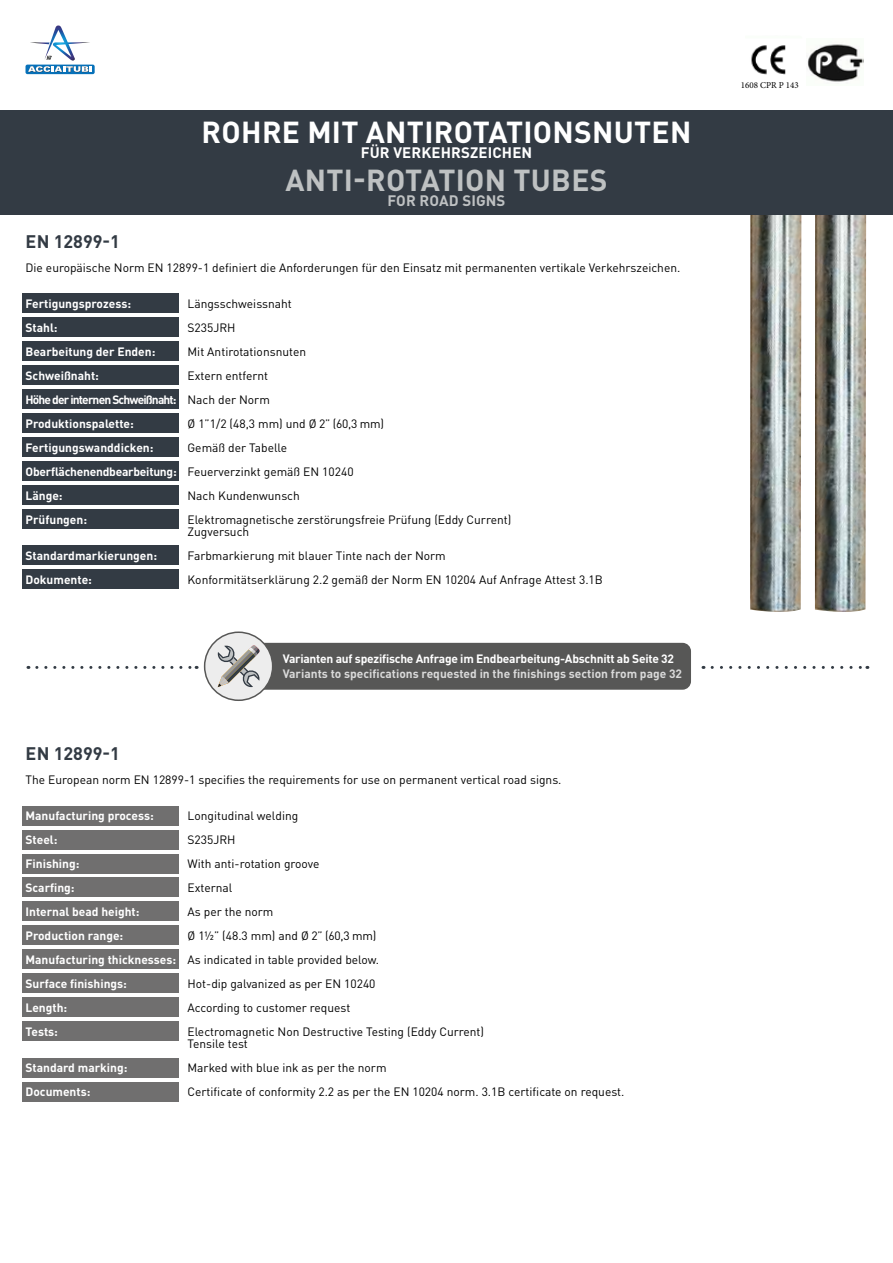
<style>
.page{position:relative;width:893px;height:1263px;background:#fff}
.page>*{position:absolute;margin:0;border:0;box-sizing:border-box;transform-origin:0 0}
.t1{font:700 30px "DIN Pro";letter-spacing:.01em;color:#fff}
.t2{font:700 30px "DIN Pro";letter-spacing:.01em;color:#bec1c2}
.t3{font:700 18px "DIN Pro";color:#333b44}
.t4{font:700 15px "DIN Pro";letter-spacing:.01em;color:#fff}
.t5{font:700 15px "DIN Pro";letter-spacing:.01em;color:#bec1c2}
.t6{font:12px/24px "DIN Pro";color:#000}
.t7{font:700 12px "DIN Pro";color:#fff}
.t8{font:700 12px/24px "DIN Pro";letter-spacing:-.07em;color:#fff}
.t9{font:700 12px "DIN Pro";letter-spacing:-.02em;color:#fff}
.t10{font:700 12px "DIN Pro";color:#dadada}
.t11{font:9px "Minion Pro";color:#000}
.s1{font-weight:400;color:#000}
.s2{font-weight:700;color:#fff}
</style>
<div class="page">
<img style="left:815px;top:215px;width:51px;height:397px">
<img style="left:750px;top:215px;width:52px;height:397px">
<div style="left:0;top:111px;width:893px;height:104px;background:#333b44"></div>
<div style="left:22px;top:293px;width:157px;height:20px;background:#333b44"></div>
<div style="left:22px;top:317px;width:157px;height:20px;background:#333b44"></div>
<div style="left:22px;top:341px;width:157px;height:20px;background:#333b44"></div>
<div style="left:22px;top:365px;width:157px;height:20px;background:#333b44"></div>
<div style="left:22px;top:389px;width:157px;height:20px;background:#333b44"></div>
<div style="left:22px;top:413px;width:157px;height:20px;background:#333b44"></div>
<div style="left:22px;top:437px;width:157px;height:20px;background:#333b44"></div>
<div style="left:22px;top:461px;width:157px;height:19px;background:#333b44"></div>
<div style="left:22px;top:485px;width:157px;height:19px;background:#333b44"></div>
<div style="left:22px;top:509px;width:157px;height:19px;background:#333b44"></div>
<div style="left:22px;top:545px;width:157px;height:20px;background:#333b44"></div>
<div style="left:22px;top:569px;width:157px;height:20px;background:#333b44"></div>
<img style="left:807px;top:44px;width:57px;height:38px">
<svg style="left:26px;top:65px;width:69px;height:9px"></svg>
<svg style="left:28px;top:26px;width:64px;height:46px"></svg>
<img style="left:751px;top:45px;width:35px;height:30px">
<div style="left:239px;top:643px;width:452px;height:47px;background:#575756;border-radius:9px"></div>
<div style="left:205px;top:632px;width:68px;height:68px;background:#ededed;border-radius:50%"></div>
<div style="left:204px;top:631px;width:69px;height:70px;border:2px solid #575756;border-radius:50%"></div>
<svg style="left:217px;top:645px;width:43px;height:42px"></svg>
<svg style="left:37px;top:666px;width:160px;height:3px"></svg>
<svg style="left:712px;top:666px;width:156px;height:3px"></svg>
<div style="left:22px;top:806px;width:157px;height:19px;background:#706f6f"></div>
<div style="left:22px;top:830px;width:157px;height:19px;background:#706f6f"></div>
<div style="left:22px;top:854px;width:157px;height:19px;background:#706f6f"></div>
<div style="left:22px;top:878px;width:157px;height:19px;background:#706f6f"></div>
<div style="left:22px;top:901px;width:157px;height:20px;background:#706f6f"></div>
<div style="left:22px;top:925px;width:157px;height:20px;background:#706f6f"></div>
<div style="left:22px;top:949px;width:157px;height:20px;background:#706f6f"></div>
<div style="left:22px;top:973px;width:157px;height:20px;background:#706f6f"></div>
<div style="left:22px;top:997px;width:157px;height:20px;background:#706f6f"></div>
<div style="left:22px;top:1021px;width:157px;height:20px;background:#706f6f"></div>
<div style="left:22px;top:1058px;width:157px;height:19px;background:#706f6f"></div>
<div style="left:22px;top:1082px;width:157px;height:19px;background:#706f6f"></div>
<h1 class="t1" style="left:202px;top:112px;width:491px">ROHRE MIT ANTIROTATIONSNUTEN</h1>
<p class="t4" style="left:361px;top:143px;width:173px">FÜR VERKEHRSZEICHEN</p>
<h1 class="t2" style="left:285px;top:160px;width:324px">ANTI-ROTATION TUBES</h1>
<p class="t5" style="left:387px;top:190px;width:119px">FOR ROAD SIGNS</p>
<h2 class="t3" style="left:26px;top:229px;width:96px">EN 12899-1</h2>
<p class="t6" style="left:26px;top:255px;width:656px">Die europäische Norm EN 12899-1 definiert die Anforderungen für den Einsatz mit permanenten vertikale Verkehrszeichen.</p>
<p class="t7" style="left:26px;top:295px;width:107px">Fertigungsprozess:</p>
<p class="t6" style="left:188px;top:291px;width:106px">Längsschweissnaht</p>
<p class="t7" style="left:26px;top:319px;width:34px">Stahl:</p>
<p class="t6" style="left:188px;top:315px;width:50px">S235JRH</p>
<p class="t7" style="left:26px;top:343px;width:131px">Bearbeitung der Enden:</p>
<p class="t6" style="left:188px;top:339px;width:120px">Mit Antirotationsnuten</p>
<p class="t7" style="left:26px;top:367px;width:75px">Schweißnaht:</p>
<p class="t8" style="left:26px;top:363px;width:246px;text-indent:162px"><span class="s1">Extern entfernt<br></span>Höhe der internen Schweißnaht: <span class="s1">Nach der Norm<br></span>Produktionspalette:</p>
<p class="t6" style="left:188px;top:411px;width:198px">Ø 1”1/2 (48,3 mm) und Ø 2” (60,3 mm)</p>
<p class="t6" style="left:26px;top:435px;width:330px;text-indent:162px">Gemäß der Tabelle<br><span class="s2">Oberflächenendbearbeitung:</span> Feuerverzinkt gemäß EN 10240<br><span class="s2">Länge:</span></p>
<p class="t7" style="left:26px;top:439px;width:130px">Fertigungswanddicken:</p>
<p class="t6" style="left:188px;top:483px;width:114px">Nach Kundenwunsch</p>
<p class="t7" style="left:26px;top:511px;width:63px">Prüfungen:</p>
<p class="t6" style="left:188px;top:513px;width:325px;line-height:12px">Elektromagnetische zerstörungsfreie Prüfung (Eddy Current)<br>Zugversuch</p>
<p class="t7" style="left:26px;top:547px;width:133px">Standardmarkierungen:</p>
<p class="t6" style="left:188px;top:543px;width:260px">Farbmarkierung mit blauer Tinte nach der Norm</p>
<p class="t7" style="left:26px;top:571px;width:68px">Dokumente:</p>
<p class="t6" style="left:188px;top:567px;width:417px">Konformitätserklärung 2.2 gemäß der Norm EN 10204 Auf Anfrage Attest 3.1B</p>
<p class="t9" style="left:283px;top:650px;width:393px">Varianten auf spezifische Anfrage im Endbearbeitung-Abschnitt ab Seite 32</p>
<p class="t10" style="left:283px;top:665px;width:401px">Variants to specifications requested in the finishings section from page 32</p>
<h2 class="t3" style="left:26px;top:741px;width:96px">EN 12899-1</h2>
<p class="t6" style="left:26px;top:767px;width:537px">The European norm EN 12899-1 specifies the requirements for use on permanent vertical road signs.</p>
<p class="t7" style="left:26px;top:807px;width:130px">Manufacturing process:</p>
<p class="t6" style="left:188px;top:803px;width:112px">Longitudinal welding</p>
<p class="t7" style="left:26px;top:831px;width:34px">Steel:</p>
<p class="t6" style="left:188px;top:827px;width:50px">S235JRH</p>
<p class="t7" style="left:26px;top:855px;width:55px">Finishing:</p>
<p class="t6" style="left:188px;top:851px;width:133px">With anti-rotation groove</p>
<p class="t7" style="left:26px;top:879px;width:51px">Scarfing:</p>
<p class="t6" style="left:188px;top:875px;width:46px">External</p>
<p class="t7" style="left:26px;top:903px;width:116px">Internal bead height:</p>
<p class="t6" style="left:188px;top:899px;width:87px">As per the norm</p>
<p class="t7" style="left:26px;top:927px;width:99px">Production range:</p>
<p class="t6" style="left:26px;top:923px;width:355px;text-indent:162px">Ø 1½” (48.3 mm) and Ø 2” (60,3 mm)<br><span class="s2">Manufacturing thicknesses:</span> As indicated in table provided below.<br><span class="s2">Surface finishings:</span></p>
<p class="t6" style="left:188px;top:971px;width:190px">Hot-dip galvanized as per EN 10240</p>
<p class="t7" style="left:26px;top:999px;width:43px">Length:</p>
<p class="t6" style="left:188px;top:995px;width:164px">According to customer request</p>
<p class="t7" style="left:26px;top:1023px;width:34px">Tests:</p>
<p class="t6" style="left:188px;top:1025px;width:298px;line-height:12px">Electromagnetic Non Destructive Testing (Eddy Current)<br>Tensile test</p>
<p class="t7" style="left:26px;top:1059px;width:103px">Standard marking:</p>
<p class="t6" style="left:188px;top:1055px;width:201px">Marked with blue ink as per the norm</p>
<p class="t7" style="left:26px;top:1083px;width:66px">Documents:</p>
<p class="t6" style="left:188px;top:1079px;width:438px">Certificate of conformity 2.2 as per the EN 10204 norm. 3.1B certificate on request.</p>
<p class="t11" style="left:741px;top:79px;width:60px">1608 CPR P 143</p>
</div>
